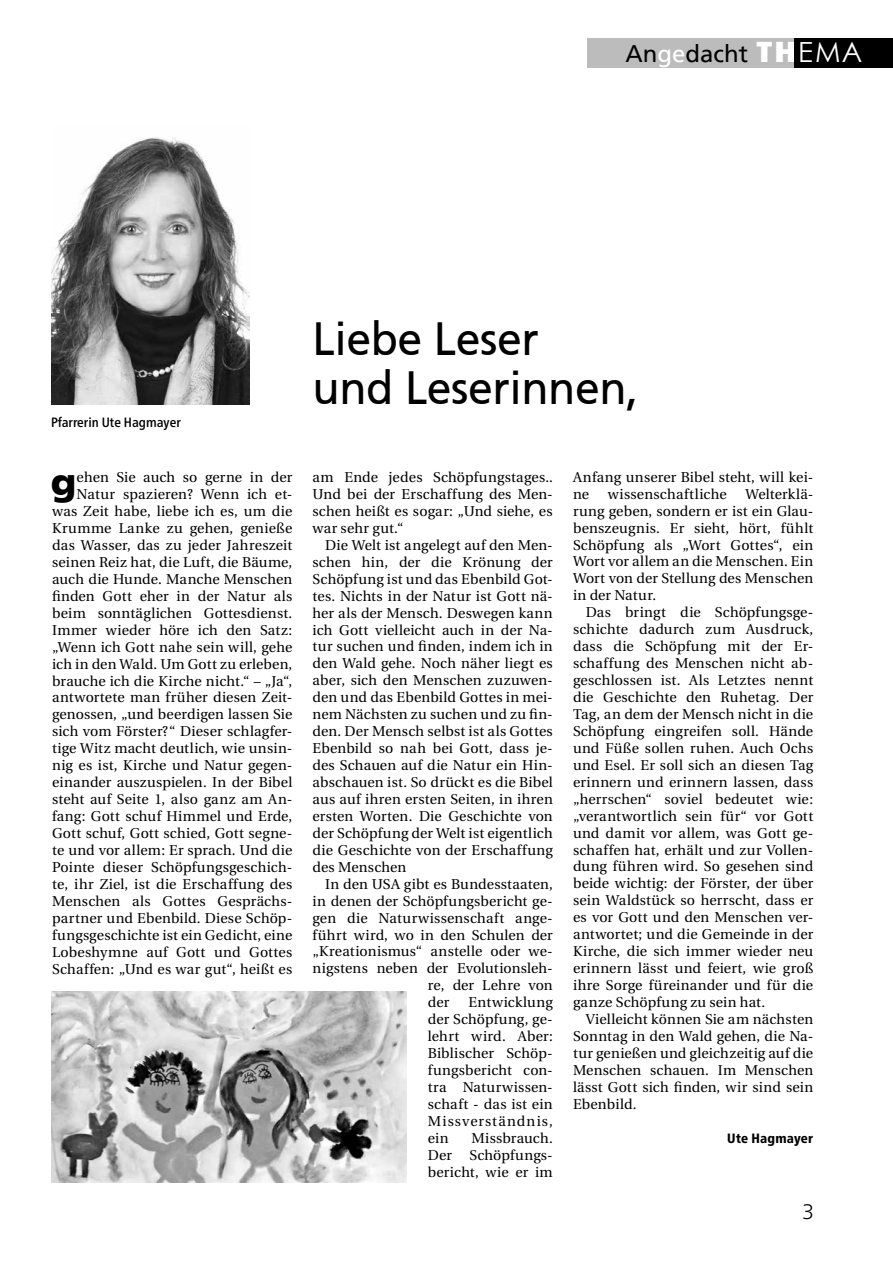
<style>
.page{position:relative;width:893px;height:1263px;background:#fff}
.page>*{position:absolute;margin:0;border:0;box-sizing:border-box;transform-origin:0 0}
.t1{font:46.5px/49.5px "Frutiger CE";letter-spacing:-.01em;color:#000;scale:.96 1}
.t2{font:900 38.55px "Frutiger CE";color:#000}
.t3{font:24px "Frutiger LT";color:#000}
.t4{font:300 21px "Frutiger Neue LT Pro";color:#000}
.t5{font:14.25px/17px "Utopia";letter-spacing:.01em;color:#000;text-align:justify}
.t6{font:500 condensed 13.5px "Frutiger Neue LT Pro";color:#000}
.t7{font:800 condensed 13.5px "Frutiger Neue LT Pro";letter-spacing:.02em;color:#000}
.s1{color:#fff}
.s2{font-family:"Franklin Gothic";font-weight:800;font-size:30px;color:#fff}
.s3{font-family:"Century Gothic";font-size:27.75px;color:#fff}
</style>
<div class="page">
<div style="left:587px;top:38px;width:209px;height:30px;background:#bcbcbc"></div>
<div style="left:795px;top:38px;width:98px;height:30px;background:#000"></div>
<img style="left:51px;top:137px;width:198px;height:267px">
<img style="left:51px;top:991px;width:356px;height:191px">
<h3 class="t3" style="left:626px;top:39px;width:238px">An<span class="s1">ge</span>dacht <span class="s2">TH</span><span class="s3">EMA</span></h3>
<p class="t6" style="left:51px;top:414px;width:131px">Pfarrerin Ute Hagmayer</p>
<h1 class="t1" style="left:313px;top:314px;width:341px">Liebe Leser<br>und Leserinnen,</h1>
<p class="t5" style="left:52px;top:469px;width:242px;text-align:right">ehen Sie auch so gerne in der Natur spazieren? Wenn ich et&shy;was Zeit habe, liebe ich es, um die Krumme Lanke zu gehen, genieße das Wasser, das zu jeder Jahreszeit seinen Reiz hat, die Luft, die Bäume, auch die Hunde. Manche Menschen finden Gott eher in der Natur als beim sonntäglichen Gottesdienst.<br>Immer wieder höre ich den Satz: „Wenn ich Gott nahe sein will, gehe ich in den Wald. Um Gott zu erleben, brauche ich die Kirche nicht.“ – „Ja“, antwortete man früher diesen Zeit&shy;genossen, „und beerdigen lassen Sie sich vom Förster?“ Dieser schlagfer&shy;tige Witz macht deutlich, wie unsin&shy;nig es ist, Kirche und Natur gegen&shy;einander auszuspielen. In der Bibel steht auf Seite 1, also ganz am An&shy;fang: Gott schuf Himmel und Erde, Gott schuf, Gott schied, Gott segne&shy;te und vor allem: Er sprach. Und die Pointe dieser Schöpfungsgeschich&shy;te, ihr Ziel, ist die Erschaffung des Menschen als Gottes Gesprächs&shy;partner und Ebenbild. Diese Schöp&shy;fungsgeschichte ist ein Gedicht, eine Lobeshymne auf Gott und Gottes Schaffen: „Und es war gut“, heißt es</p>
<p class="t5" style="left:313px;top:469px;width:242px">am Ende jedes Schöpfungstages..<br>Und bei der Erschaffung des Men&shy;schen heißt es sogar: „Und siehe, es war sehr gut.“</p>
<h2 class="t2" style="left:51px;top:458px;width:27px">g</h2>
<p class="t5" style="left:313px;top:537px;width:242px;text-indent:13px">Die Welt ist angelegt auf den Men&shy;schen hin, der die Krönung der Schöpfung ist und das Ebenbild Got&shy;tes. Nichts in der Natur ist Gott nä&shy;her als der Mensch. Deswegen kann ich Gott vielleicht auch in der Na&shy;tur suchen und finden, indem ich in den Wald gehe. Noch näher liegt es aber, sich den Menschen zuzuwen&shy;den und das Ebenbild Gottes in mei&shy;nem Nächsten zu suchen und zu fin&shy;den. Der Mensch selbst ist als Gottes Ebenbild so nah bei Gott, dass je&shy;des Schauen auf die Natur ein Hin&shy;abschauen ist. So drückt es die Bibel aus auf ihren ersten Seiten, in ihren ersten Worten. Die Geschichte von der Schöpfung der Welt ist eigentlich die Geschichte von der Erschaffung des Menschen</p>
<p class="t5" style="left:325px;top:876px;width:229px">In den USA gibt es Bundesstaaten,</p>
<p class="t5" style="left:313px;top:892px;width:242px">in denen der Schöpfungsbericht ge-</p>
<p class="t5" style="left:313px;top:909px;width:242px">gen die Naturwissenschaft ange-</p>
<p class="t5" style="left:313px;top:926px;width:242px">führt wird, wo in den Schulen der</p>
<p class="t5" style="left:313px;top:943px;width:242px">„Kreationismus“ anstelle oder we-</p>
<p class="t5" style="left:313px;top:960px;width:242px">nigstens neben der Evolutionsleh-</p>
<p class="t5" style="left:428px;top:977px;width:126px">re, der Lehre von</p>
<p class="t5" style="left:428px;top:994px;width:23px">der</p>
<p class="t5" style="left:428px;top:994px;width:126px;text-indent:41px">Entwicklung der Schöpfung, ge&shy;lehrt wird. Aber:<br>Biblischer Schöp&shy;fungsbericht con&shy;tra Naturwissen&shy;schaft - das ist ein Missverständnis, ein</p>
<p class="t5" style="left:428px;top:1130px;width:126px;text-indent:44px">Missbrauch.<br>Der Schöpfungs&shy;bericht, wie er im</p>
<p class="t5" style="left:573px;top:469px;width:242px">Anfang unserer Bibel steht, will kei&shy;ne</p>
<p class="t5" style="left:573px;top:486px;width:242px;text-indent:172px">Welterklä&shy;rung geben, sondern er ist ein Glau&shy;benszeugnis. Er sieht, hört, fühlt Schöpfung als „Wort Gottes“, ein Wort vor allem an die Menschen. Ein Wort von der Stellung des Menschen in der Natur.</p>
<p class="t5" style="left:573px;top:604px;width:242px;text-indent:13px">Das bringt die Schöpfungsge&shy;schichte dadurch zum Ausdruck, dass die Schöpfung mit der Er&shy;schaffung des Menschen nicht ab&shy;geschlossen ist. Als Letztes nennt die Geschichte den Ruhetag. Der Tag, an dem der Mensch nicht in die Schöpfung eingreifen soll. Hände und Füße sollen ruhen. Auch Ochs und Esel. Er soll sich an diesen Tag erinnern und erinnern lassen, dass „herrschen“ soviel bedeutet wie: „verantwortlich sein für“ vor Gott und damit vor allem, was Gott ge&shy;schaffen hat, erhält und zur Vollen&shy;dung führen wird. So gesehen sind beide wichtig: der Förster, der über sein Waldstück so herrscht, dass er es vor Gott und den Menschen ver&shy;antwortet; und die Gemeinde in der Kirche, die sich immer wieder neu erinnern lässt und feiert, wie groß ihre Sorge füreinander und für die ganze Schöpfung zu sein hat.</p>
<p class="t5" style="left:573px;top:1011px;width:242px;text-indent:13px">Vielleicht können Sie am nächsten Sonntag in den Wald gehen, die Na&shy;tur genießen und gleichzeitig auf die Menschen schauen. Im Menschen lässt Gott sich finden, wir sind sein Ebenbild.</p>
<p class="t7" style="left:727px;top:1131px;width:87px">Ute Hagmayer</p>
<p class="t5" style="left:608px;top:486px;width:120px">wissenschaftliche</p>
<h3 class="t4" style="left:802px;top:1199px;width:14px">3</h3>
</div>
